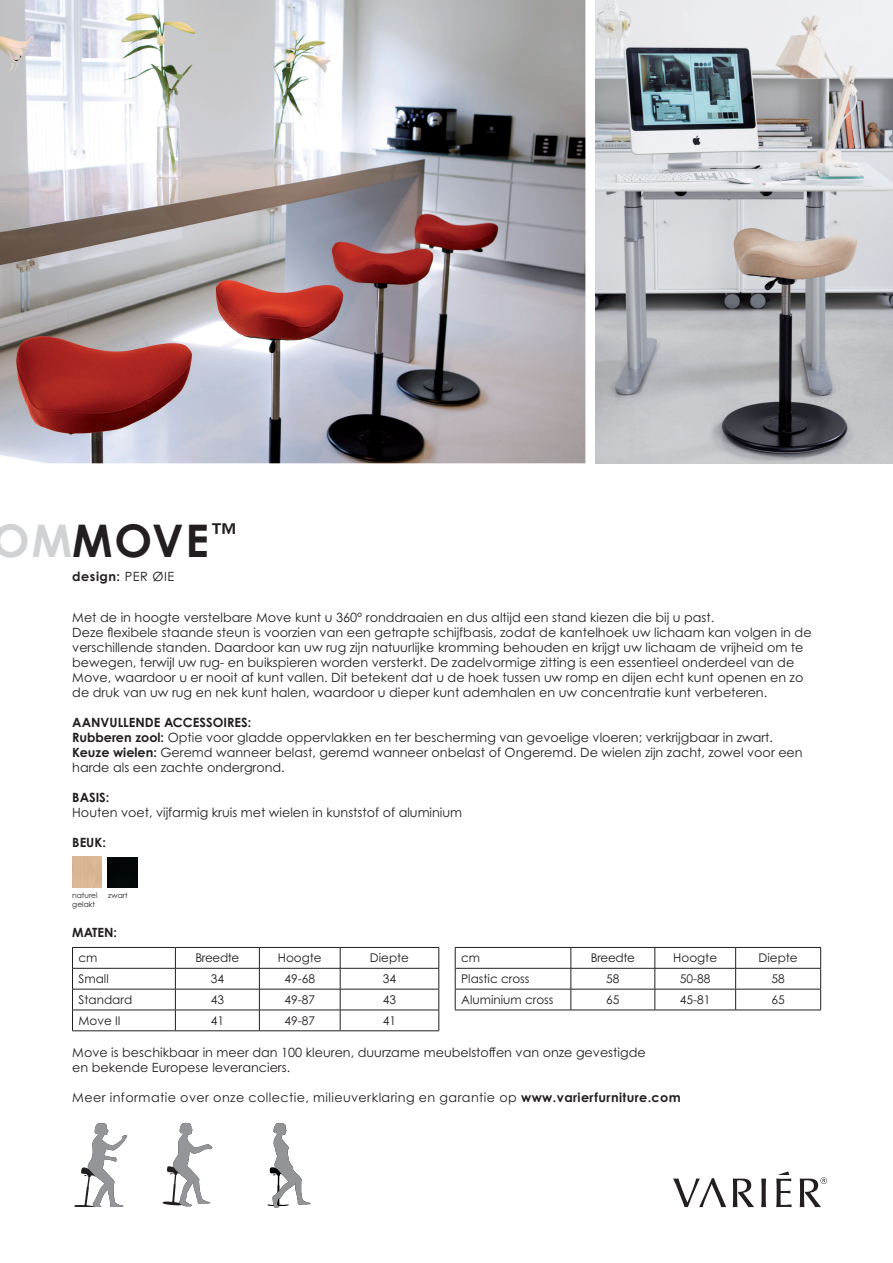
<style>
.page{position:relative;width:893px;height:1263px;background:#fff}
.page>*{position:absolute;margin:0;border:0;box-sizing:border-box;transform-origin:0 0}
.t1{font:700 45px "Century Gothic Std";color:#231f20}
.t2{font:700 26.1px "Century Gothic Std";color:#231f20}
.t3{font:12.75px/15px "Century Gothic Std";color:#231f20}
.t4{font:12.75px "Century Gothic Std";letter-spacing:.03em;color:#231f20}
.t5{font:700 12.75px "Century Gothic Std";letter-spacing:.02em;color:#231f20}
.t6{font:12px "Century Gothic Std";color:#231f20}
.t7{font:7.5px/9px "Century Gothic Std";color:#231f20}
.s1{font-weight:400}
.s2{font-weight:700}
</style>
<div class="page">
<svg style="left:761px;top:1178px;width:5px;height:29px"></svg>
<svg style="left:733px;top:1178px;width:21px;height:29px"></svg>
<svg style="left:673px;top:1178px;width:53px;height:29px"></svg>
<svg style="left:776px;top:1171px;width:16px;height:36px"></svg>
<svg style="left:800px;top:1177px;width:27px;height:30px"></svg>
<img style="left:108px;top:857px;width:29px;height:30px">
<hr style="left:72px;top:947px;width:103px;height:1px;background:#231f20">
<hr style="left:175px;top:947px;width:84px;height:1px;background:#231f20">
<hr style="left:259px;top:947px;width:81px;height:1px;background:#231f20">
<hr style="left:340px;top:947px;width:99px;height:1px;background:#231f20">
<hr style="left:72px;top:968px;width:103px;height:1px;background:#231f20">
<hr style="left:175px;top:968px;width:84px;height:1px;background:#231f20">
<hr style="left:259px;top:968px;width:81px;height:1px;background:#231f20">
<hr style="left:340px;top:968px;width:99px;height:1px;background:#231f20">
<hr style="left:72px;top:989px;width:103px;height:1px;background:#231f20">
<hr style="left:175px;top:989px;width:84px;height:1px;background:#231f20">
<hr style="left:259px;top:989px;width:81px;height:1px;background:#231f20">
<hr style="left:340px;top:989px;width:99px;height:1px;background:#231f20">
<hr style="left:72px;top:1010px;width:103px;height:1px;background:#231f20">
<svg style="left:72px;top:948px;width:1px;height:82px"></svg>
<hr style="left:175px;top:1010px;width:84px;height:1px;background:#231f20">
<svg style="left:175px;top:948px;width:1px;height:82px"></svg>
<hr style="left:259px;top:1010px;width:81px;height:1px;background:#231f20">
<svg style="left:259px;top:948px;width:1px;height:82px"></svg>
<hr style="left:340px;top:1010px;width:99px;height:1px;background:#231f20">
<svg style="left:340px;top:948px;width:1px;height:82px"></svg>
<svg style="left:439px;top:948px;width:1px;height:82px"></svg>
<hr style="left:72px;top:1030px;width:103px;height:1px;background:#231f20">
<hr style="left:175px;top:1030px;width:84px;height:1px;background:#231f20">
<hr style="left:259px;top:1030px;width:81px;height:1px;background:#231f20">
<hr style="left:340px;top:1030px;width:99px;height:1px;background:#231f20">
<hr style="left:455px;top:947px;width:116px;height:1px;background:#231f20">
<hr style="left:571px;top:947px;width:84px;height:1px;background:#231f20">
<hr style="left:655px;top:947px;width:81px;height:1px;background:#231f20">
<hr style="left:736px;top:947px;width:85px;height:1px;background:#231f20">
<hr style="left:455px;top:968px;width:116px;height:1px;background:#231f20">
<hr style="left:571px;top:968px;width:84px;height:1px;background:#231f20">
<hr style="left:655px;top:968px;width:81px;height:1px;background:#231f20">
<hr style="left:736px;top:968px;width:85px;height:1px;background:#231f20">
<hr style="left:455px;top:989px;width:116px;height:1px;background:#231f20">
<svg style="left:455px;top:948px;width:1px;height:62px"></svg>
<hr style="left:571px;top:989px;width:84px;height:1px;background:#231f20">
<svg style="left:571px;top:948px;width:1px;height:62px"></svg>
<hr style="left:655px;top:989px;width:81px;height:1px;background:#231f20">
<svg style="left:655px;top:948px;width:1px;height:62px"></svg>
<hr style="left:736px;top:989px;width:85px;height:1px;background:#231f20">
<svg style="left:735px;top:948px;width:1px;height:62px"></svg>
<svg style="left:820px;top:948px;width:1px;height:62px"></svg>
<hr style="left:455px;top:1010px;width:116px;height:1px;background:#231f20">
<hr style="left:571px;top:1010px;width:84px;height:1px;background:#231f20">
<hr style="left:655px;top:1010px;width:81px;height:1px;background:#231f20">
<hr style="left:736px;top:1010px;width:85px;height:1px;background:#231f20">
<img style="left:0;top:0;width:585px;height:463px">
<img style="left:595px;top:0;width:298px;height:463px">
<svg style="left:267px;top:1123px;width:43px;height:85px"></svg>
<svg style="left:162px;top:1123px;width:51px;height:83px"></svg>
<svg style="left:74px;top:1123px;width:53px;height:83px"></svg>
<h1 class="t1" style="left:72px;top:513px;width:74px">Move</h1>
<h2 class="t2" style="left:211px;top:517px;width:28px">™</h2>
<p class="t5" style="left:72px;top:569px;width:89px">design: <span class="s1">Per øie</span></p>
<p class="t3" style="left:72px;top:609px;width:741px">Met de in hoogte verstelbare Move kunt u 360° ronddraaien en dus altijd een stand kiezen die bij u past.<br>Deze flexibele staande steun is voorzien van een getrapte schijfbasis, zodat de kantelhoek uw lichaam kan volgen in de verschillende standen. Daardoor kan uw rug zijn natuurlijke kromming behouden en krijgt uw lichaam de vrijheid om te bewegen, terwijl uw rug- en buikspieren worden versterkt. De zadelvormige zitting is een essentieel onderdeel van de Move, waardoor u er nooit af kunt vallen. Dit betekent dat u de hoek tussen uw romp en dijen echt kunt openen en zo de druk van uw rug en nek kunt halen, waardoor u dieper kunt ademhalen en uw concentratie kunt verbeteren.</p>
<p class="t3" style="left:72px;top:714px;width:732px"><span class="s2">AANVULLENDE ACCESSOIRES:<br>Rubberen zool:</span> Optie voor gladde oppervlakken en ter bescherming van gevoelige vloeren; verkrijgbaar in zwart.<br><span class="s2">Keuze wielen:</span> Geremd wanneer belast, geremd wanneer onbelast of Ongeremd. De wielen zijn zacht, zowel voor een harde als een zachte ondergrond.</p>
<p class="t5" style="left:72px;top:790px;width:15px">Basis</p>
<p class="t5" style="left:106px;top:790px;width:5px">:</p>
<p class="t3" style="left:72px;top:805px;width:391px">Houten voet, vijfarmig kruis met wielen in kunststof of aluminium</p>
<p class="t5" style="left:72px;top:835px;width:35px">beu k:</p>
<p class="t7" style="left:72px;top:890px;width:27px">naturel gelakt</p>
<p class="t7" style="left:108px;top:890px;width:21px">zwart</p>
<p class="t5" style="left:72px;top:925px;width:46px">Maten :</p>
<p class="t6" style="left:79px;top:951px;width:21px">cm</p>
<p class="t6" style="left:195px;top:951px;width:45px">Breedte</p>
<p class="t6" style="left:278px;top:951px;width:45px">Hoogte</p>
<p class="t6" style="left:370px;top:951px;width:41px">Diepte</p>
<p class="t6" style="left:79px;top:971px;width:32px">Small</p>
<p class="t6" style="left:211px;top:971px;width:15px">34</p>
<p class="t6" style="left:284px;top:971px;width:32px">49-68</p>
<p class="t6" style="left:383px;top:971px;width:15px">34</p>
<p class="t6" style="left:79px;top:992px;width:55px">Standard</p>
<p class="t6" style="left:211px;top:992px;width:15px">43</p>
<p class="t6" style="left:284px;top:992px;width:32px">49-87</p>
<p class="t6" style="left:383px;top:992px;width:15px">43</p>
<p class="t6" style="left:79px;top:1013px;width:44px">Move II</p>
<p class="t6" style="left:211px;top:1013px;width:15px">41</p>
<p class="t6" style="left:284px;top:1013px;width:32px">49-87</p>
<p class="t6" style="left:383px;top:1013px;width:15px">41</p>
<p class="t6" style="left:461px;top:951px;width:21px">cm</p>
<p class="t6" style="left:591px;top:951px;width:45px">Breedte</p>
<p class="t6" style="left:673px;top:951px;width:45px">Hoogte</p>
<p class="t6" style="left:759px;top:951px;width:41px">Diepte</p>
<p class="t6" style="left:461px;top:971px;width:70px">Plastic cross</p>
<p class="t6" style="left:606px;top:971px;width:15px">58</p>
<p class="t6" style="left:680px;top:971px;width:32px">50-88</p>
<p class="t6" style="left:771px;top:971px;width:15px">58</p>
<p class="t6" style="left:461px;top:992px;width:94px">Aluminium cross</p>
<p class="t6" style="left:606px;top:992px;width:15px">65</p>
<p class="t6" style="left:680px;top:992px;width:32px">45-81</p>
<p class="t6" style="left:771px;top:992px;width:15px">65</p>
<p class="t3" style="left:72px;top:1045px;width:575px">Move is beschikbaar in meer dan 100 kleuren, duurzame meubelstoffen van onze gevestigde en bekende Europese leveranciers.</p>
<p class="t4" style="left:72px;top:1090px;width:610px">Meer informatie over onze collectie, milieuverklaring en garantie op <span class="s2">www.varierfurniture.com</span></p>
</div>
